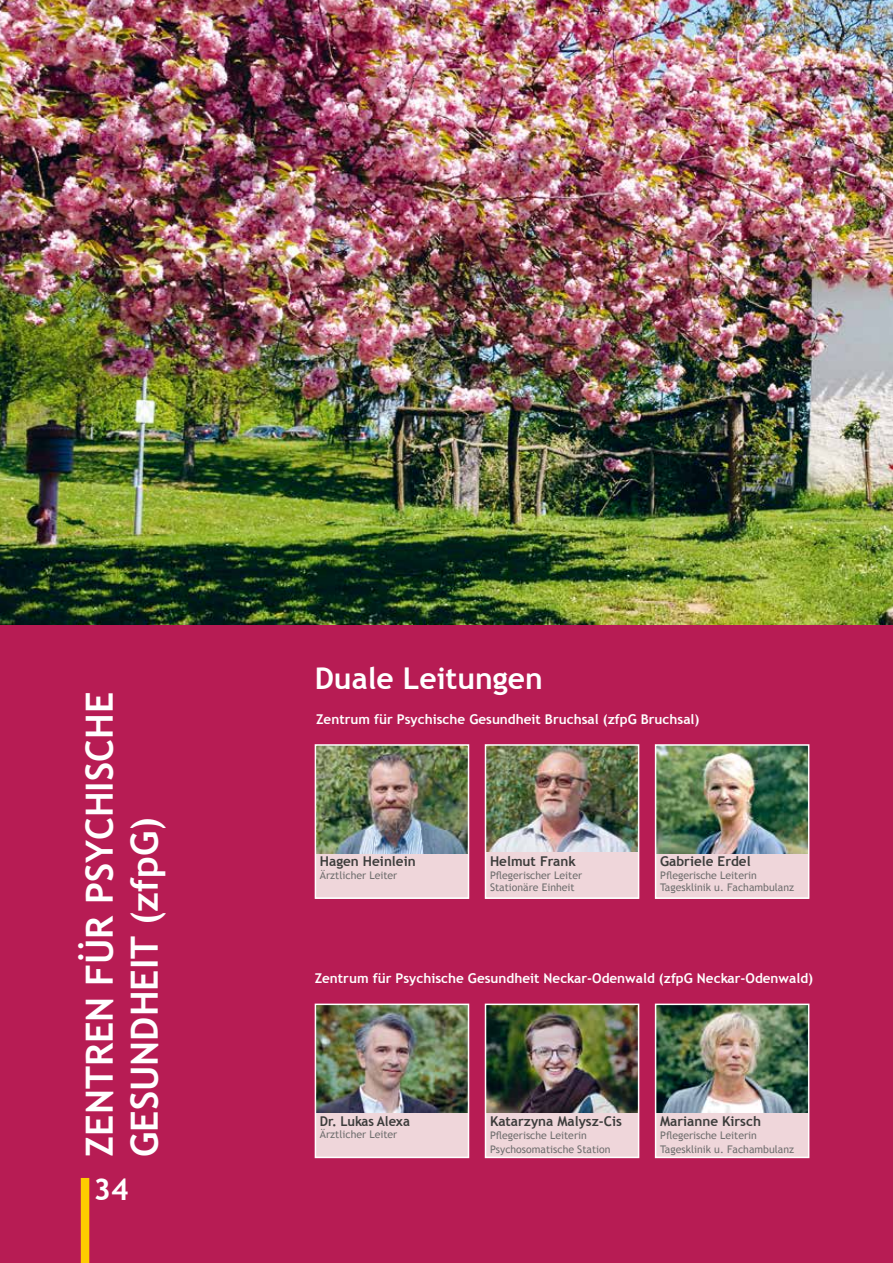
<style>
.page{position:relative;width:893px;height:1263px;background:#fff}
.page>*{position:absolute;margin:0;border:0;box-sizing:border-box;transform-origin:0 0}
.t1{font:700 37.5px/45px "Trebuchet MS";color:#fff}
.t2{font:700 30px "Trebuchet MS";color:#fff}
.t3{font:700 13.5px "Trebuchet MS";color:#fff}
.t4{font:700 13.5px "Trebuchet MS";color:#3c3c3b}
.t5{font:700 13.5px "Trebuchet MS";color:#3c3c3b;scale:.96 1}
.t6{font:10.5px/13.5px "Trebuchet MS";color:#706f6f}
</style>
<div class="page">
<img style="left:0;top:0;width:893px;height:625px">
<div style="left:0;top:625px;width:893px;height:638px;background:#b71c54"></div>
<div style="left:81px;top:1178px;width:8px;height:85px;background:#fc0"></div>
<div style="left:486px;top:1111px;width:153px;height:47px;background:#efd6da"></div>
<div style="left:656px;top:1111px;width:153px;height:47px;background:#efd6da"></div>
<div style="left:316px;top:1111px;width:153px;height:47px;background:#efd6da"></div>
<div style="left:316px;top:852px;width:153px;height:47px;background:#efd6da"></div>
<div style="left:486px;top:852px;width:153px;height:47px;background:#efd6da"></div>
<div style="left:656px;top:852px;width:153px;height:47px;background:#efd6da"></div>
<img style="left:488px;top:1006px;width:148px;height:106px">
<img style="left:658px;top:1006px;width:148px;height:106px">
<img style="left:318px;top:1006px;width:148px;height:106px">
<img style="left:318px;top:747px;width:148px;height:106px">
<img style="left:488px;top:747px;width:148px;height:105px">
<img style="left:658px;top:747px;width:148px;height:106px">
<div style="left:485px;top:744px;width:154px;height:155px;border:2px solid #fff"></div>
<div style="left:655px;top:744px;width:154px;height:155px;border:2px solid #fff"></div>
<div style="left:315px;top:744px;width:154px;height:155px;border:2px solid #fff"></div>
<div style="left:315px;top:1003px;width:154px;height:155px;border:2px solid #fff"></div>
<div style="left:485px;top:1003px;width:154px;height:155px;border:2px solid #fff"></div>
<div style="left:655px;top:1003px;width:154px;height:155px;border:2px solid #fff"></div>
<h1 class="t1" style="left:77px;top:1157px;width:466px;rotate:-90deg">ZENTREN FÜR PSYCHISCHE<br>GESUNDHEIT (zfpG)</h1>
<h2 class="t2" style="left:94px;top:1171px;width:37px">34</h2>
<h2 class="t2" style="left:315px;top:659px;width:230px">Duale Leitungen</h2>
<p class="t3" style="left:316px;top:711px;width:385px">Zentrum für Psychische Gesundheit Bruchsal (zfpG Bruchsal)</p>
<p class="t4" style="left:320px;top:853px;width:97px">Hagen Heinlein</p>
<p class="t6" style="left:320px;top:868px;width:79px">Ärztlicher Leiter</p>
<p class="t4" style="left:490px;top:853px;width:87px">Helmut Frank</p>
<p class="t6" style="left:490px;top:869px;width:94px;line-height:12.6px">Pflegerischer Leiter<br>Stationäre Einheit</p>
<p class="t4" style="left:660px;top:853px;width:92px">Gabriele Erdel</p>
<p class="t6" style="left:660px;top:869px;width:135px;line-height:12.6px">Pflegerische Leiterin<br>Tagesklinik u. Fachambulanz</p>
<p class="t3" style="left:315px;top:969px;width:500px">Zentrum für Psychische Gesundheit Neckar-Odenwald (zfpG Neckar-Odenwald)</p>
<p class="t5" style="left:320px;top:1112px;width:95px">Dr. Lukas Alexa</p>
<p class="t6" style="left:320px;top:1128px;width:79px">Ärztlicher Leiter</p>
<p class="t4" style="left:490px;top:1112px;width:133px">Katarzyna Malysz-Cis</p>
<p class="t6" style="left:490px;top:1128px;width:122px">Pflegerische Leiterin<br>Psychosomatische Station</p>
<p class="t4" style="left:660px;top:1112px;width:102px">Marianne Kirsch</p>
<p class="t6" style="left:660px;top:1128px;width:135px">Pflegerische Leiterin<br>Tagesklinik u. Fachambulanz</p>
</div>
